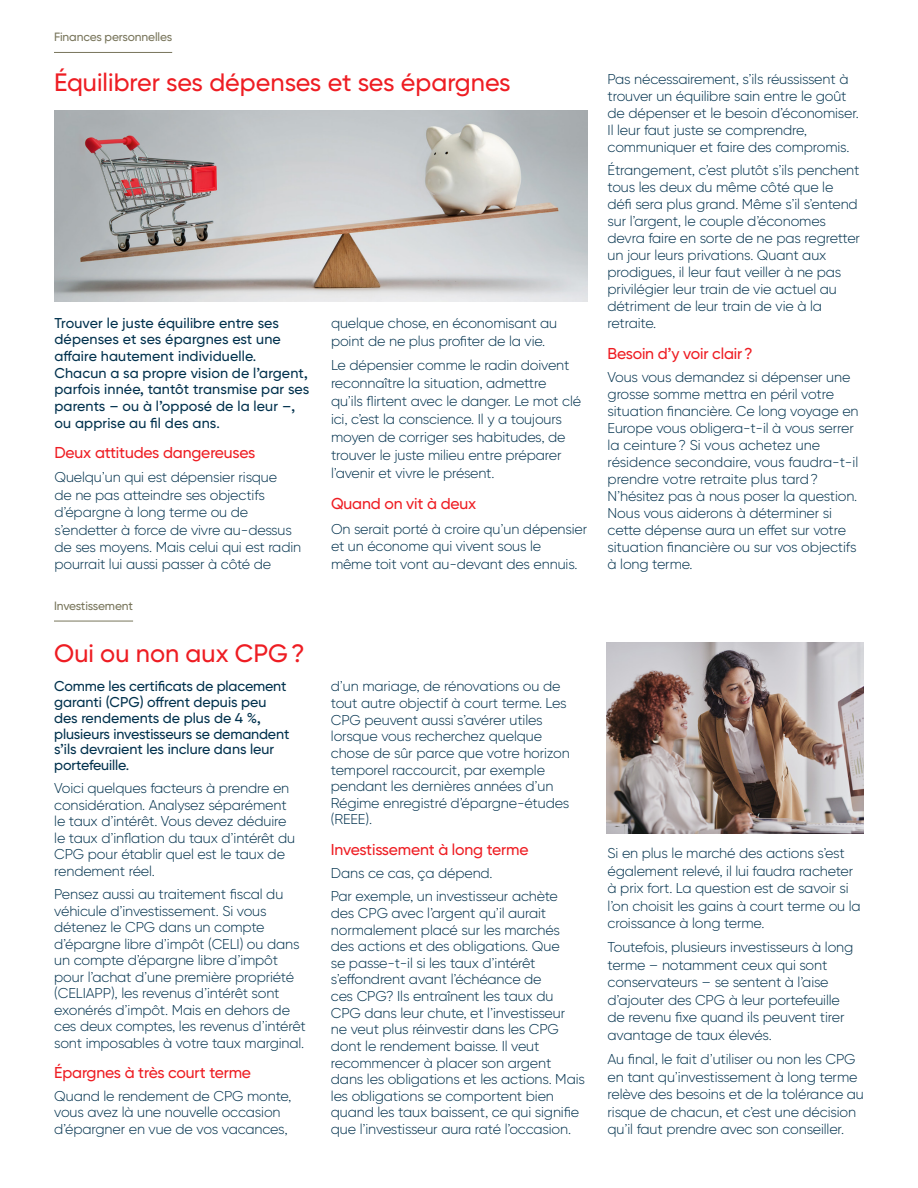
<style>
.page{position:relative;width:918px;height:1188px;background:#fff}
.page>*{position:absolute;margin:0;border:0;box-sizing:border-box;transform-origin:0 0}
.t1{font:500 25.2px "Gilroy BN";color:#ee1d23}
.t2{font:500 15.75px "Gilroy BN";letter-spacing:-.01em;color:#ee1d23}
.t3{font:300 14.25px/17px "Gilroy BN";letter-spacing:-.01em;color:#00314d}
.t4{font:500 14.25px/16.6px "Gilroy BN";color:#00314d}
.t5{font:500 12px "Gilroy BN";letter-spacing:-.01em;color:#78755b}
</style>
<div class="page">
<hr style="left:54px;top:52px;width:118px;height:1px;background:#78755b">
<hr style="left:54px;top:621px;width:79px;height:1px;background:#78755b">
<img style="left:54px;top:110px;width:533px;height:192px">
<img style="left:606px;top:642px;width:258px;height:191px">
<p class="t5" style="left:54px;top:30px;width:120px">Finances personnelles</p>
<p class="t1" style="left:54px;top:66px;width:458px">Équilibrer ses dépenses et ses épargnes</p>
<p class="t4" style="left:54px;top:314px;width:256px">Trouver le juste équilibre entre ses dépenses et ses épargnes est une affaire hautement individuelle.<br>Chacun a sa propre vision de l’argent, parfois innée, tantôt transmise par ses parents – ou à l’opposé de la leur –, ou apprise au fil des ans.</p>
<p class="t2" style="left:54px;top:443px;width:202px">Deux attitudes dangereuses</p>
<p class="t3" style="left:54px;top:469px;width:248px;line-height:17.4px">Quelqu’un qui est dépensier risque<br>de ne pas atteindre ses objectifs d’épargne à long terme ou de s’endetter à force de vivre au-dessus de ses moyens. Mais celui qui est radin pourrait lui aussi passer à côté de</p>
<p class="t5" style="left:54px;top:598px;width:81px">Investissement</p>
<p class="t1" style="left:54px;top:638px;width:252px">Oui ou non aux CPG?</p>
<p class="t4" style="left:54px;top:678px;width:237px;line-height:15.8px">Comme les certificats de placement garanti (CPG) offrent depuis peu des rendements de plus de 4 %, plusieurs investisseurs se demandent s’ils devraient les inclure dans leur portefeuille.</p>
<p class="t3" style="left:54px;top:780px;width:242px;line-height:16.5px">Voici quelques facteurs à prendre en considération. Analysez séparément le taux d’intérêt. Vous devez déduire le taux d’inflation du taux d’intérêt du CPG pour établir quel est le taux de rendement réel.</p>
<p class="t3" style="left:54px;top:886px;width:253px;line-height:16.5px">Pensez aussi au traitement fiscal du véhicule d’investissement. Si vous détenez le CPG dans un compte d’épargne libre d’impôt (CELI) ou dans un compte d’épargne libre d’impôt pour l’achat d’une première propriété (CELIAPP), les revenus d’intérêt sont exonérés d’impôt. Mais en dehors de ces deux comptes, les revenus d’intérêt sont imposables à votre taux marginal.</p>
<p class="t2" style="left:54px;top:1063px;width:198px">Épargnes à très court terme</p>
<p class="t3" style="left:54px;top:1088px;width:239px;line-height:16.5px">Quand le rendement de CPG monte, vous avez là une nouvelle occasion d’épargner en vue de vos vacances,</p>
<p class="t3" style="left:331px;top:314px;width:228px;line-height:17.9px">quelque chose, en économisant au point de ne plus profiter de la vie.</p>
<p class="t3" style="left:331px;top:356px;width:252px;line-height:17.9px">Le dépensier comme le radin doivent reconnaître la situation, admettre qu’ils flirtent avec le danger. Le mot clé ici, c’est la conscience. Il y a toujours moyen de corriger ses habitudes, de trouver le juste milieu entre préparer l’avenir et vivre le présent.</p>
<p class="t2" style="left:331px;top:494px;width:147px">Quand on vit à deux</p>
<p class="t3" style="left:331px;top:519px;width:258px;line-height:17.9px">On serait porté à croire qu’un dépensier et un économe qui vivent sous le<br>même toit vont au-devant des ennuis.</p>
<p class="t3" style="left:331px;top:678px;width:240px">d’un mariage, de rénovations ou de tout autre objectif à court terme. Les<br>CPG peuvent aussi s’avérer utiles lorsque vous recherchez quelque chose de sûr parce que votre horizon temporel raccourcit, par exemple pendant les dernières années d’un<br>Régime enregistré d’épargne-études (REEE).</p>
<p class="t2" style="left:331px;top:839px;width:199px">Investissement à long terme</p>
<p class="t3" style="left:331px;top:861px;width:229px;line-height:23.4px">Dans ce cas, ça dépend.<br>Par exemple, un investisseur achète</p>
<p class="t3" style="left:331px;top:904px;width:256px">des CPG avec l’argent qu’il aurait normalement placé sur les marchés des actions et des obligations. Que<br>se passe-t-il si les taux d’intérêt s’effondrent avant l’échéance de<br>ces CPG? Ils entraînent les taux du CPG dans leur chute, et l’investisseur ne veut plus réinvestir dans les CPG dont le rendement baisse. Il veut recommencer à placer son argent dans les obligations et les actions. Mais les obligations se comportent bien quand les taux baissent, ce qui signifie que l’investisseur aura raté l’occasion.</p>
<p class="t3" style="left:608px;top:70px;width:253px">Pas nécessairement, s’ils réussissent à trouver un équilibre sain entre le goût de dépenser et le besoin d’économiser.<br>Il leur faut juste se comprendre, communiquer et faire des compromis.</p>
<p class="t3" style="left:608px;top:162px;width:254px">Étrangement, c’est plutôt s’ils penchent tous les deux du même côté que le défi sera plus grand. Même s’il s’entend sur l’argent, le couple d’économes devra faire en sorte de ne pas regretter un jour leurs privations. Quant aux prodigues, il leur faut veiller à ne pas privilégier leur train de vie actuel au détriment de leur train de vie à la retraite.</p>
<p class="t2" style="left:608px;top:343px;width:146px">Besoin d’y voir clair?</p>
<p class="t3" style="left:608px;top:369px;width:253px">Vous vous demandez si dépenser une grosse somme mettra en péril votre situation financière. Ce long voyage en Europe vous obligera-t-il à vous serrer la ceinture? Si vous achetez une résidence secondaire, vous faudra-t-il prendre votre retraite plus tard?<br>N’hésitez pas à nous poser la question.<br>Nous vous aiderons à déterminer si cette dépense aura un effet sur votre situation financière ou sur vos objectifs à long terme.</p>
<p class="t3" style="left:608px;top:844px;width:255px;line-height:17.5px">Si en plus le marché des actions s’est également relevé, il lui faudra racheter à prix fort. La question est de savoir si l’on choisit les gains à court terme ou la croissance à long terme.</p>
<p class="t3" style="left:608px;top:938px;width:247px;line-height:17.5px">Toutefois, plusieurs investisseurs à long terme – notamment ceux qui sont conservateurs – se sentent à l’aise d’ajouter des CPG à leur portefeuille de revenu fixe quand ils peuvent tirer avantage de taux élevés.</p>
<p class="t3" style="left:608px;top:1050px;width:258px;line-height:17.5px">Au final, le fait d’utiliser ou non les CPG en tant qu’investissement à long terme relève des besoins et de la tolérance au risque de chacun, et c’est une décision qu’il faut prendre avec son conseiller.</p>
</div>
